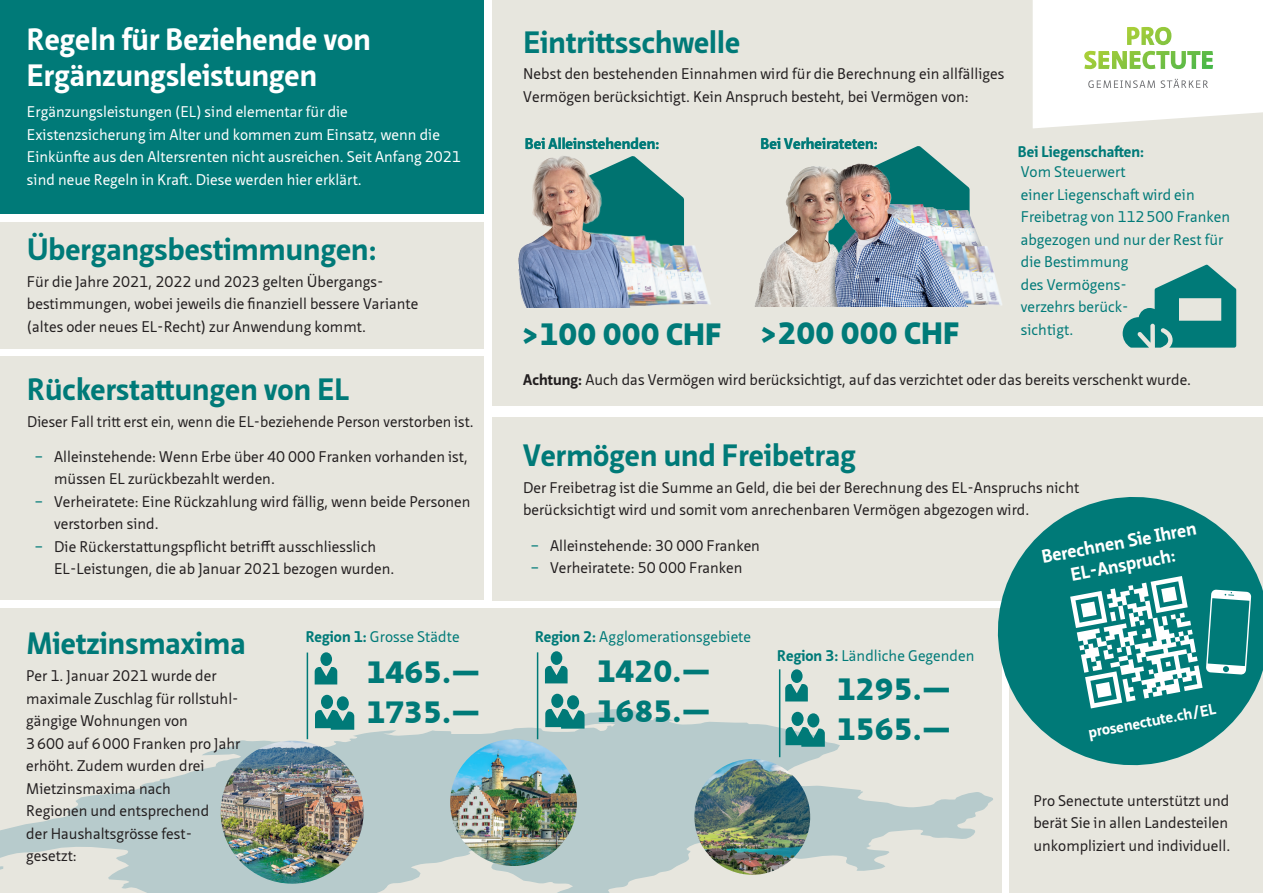
<style>
.page{position:relative;width:1263px;height:893px;background:#fff}
.page>*{position:absolute;margin:0;border:0;box-sizing:border-box;transform-origin:0 0}
.Thementitel{font:700 30px "Neue Sans Pro";color:#007a78}
.Zahlen_Vermögen{font:900 30px/39.3px "Neue Sans Pro";color:#007a78}
.Lauftext{font:700 30px/36px "Neue Sans Pro";color:#fff}
.Lauftext-2{font:700 18px/22.5px "Neue Sans Pro";color:#fff;text-align:center}
.Lauftext-3{font:15px/22.5px "Neue Sans Pro";color:#231f20}
.Lauftext-4{font:15px/22.5px "Neue Sans Pro";color:#007a78}
.Lauftext-5{font:15px/22.5px "Neue Sans Pro";color:#fff}
.Lauftext-6{font:700 15px "Neue Sans Pro";color:#007a78}
.Lauftext-7{font:700 15px "Neue Sans Pro";color:#fff}
.s1{color:#007a78}
.s2{font-weight:700}
</style>
<div class="page">
<div style="left:492px;top:0;width:771px;height:405px;background:#e7e6de"></div>
<div style="left:492px;top:417px;width:771px;height:183px;background:#e7e6de"></div>
<div style="left:0;top:609px;width:1001px;height:284px;background:#e7e6de"></div>
<svg style="left:0;top:709px;width:1002px;height:184px"></svg>
<div style="left:0;top:357px;width:483px;height:243px;background:#e7e6de"></div>
<div style="left:0;top:222px;width:483px;height:127px;background:#e7e6de"></div>
<div style="left:0;top:0;width:483px;height:214px;background:#007a78"></div>
<div style="left:1009px;top:550px;width:254px;height:343px;background:#e7e6de"></div>
<svg style="left:885px;top:146px;width:84px;height:57px"></svg>
<svg style="left:670px;top:186px;width:14px;height:46px"></svg>
<svg style="left:987px;top:497px;width:276px;height:279px;fill:#007a78"></svg>
<div style="left:859px;top:203px;width:126px;height:54px;background:#231f20;opacity:.75"></div>
<img style="left:866px;top:231px;width:136px;height:76px">
<svg style="left:1123px;top:265px;width:113px;height:83px"></svg>
<img style="left:670px;top:232px;width:41px;height:73px">
<img style="left:483px;top:116px;width:187px;height:192px">
<img style="left:755px;top:161px;width:213px;height:145px">
<svg style="left:1033px;top:0;width:230px;height:128px;background:#fbfbfb"></svg>
<img style="left:1084px;top:27px;width:129px;height:42px">
<img style="left:694px;top:759px;width:116px;height:116px;border-radius:58px">
<svg style="left:785px;top:684px;width:23px;height:17px"></svg>
<div style="left:791px;top:669px;width:12px;height:14px;background:#007a78;border-radius:50%"></div>
<div style="left:791px;top:712px;width:13px;height:14px;background:#007a78;border-radius:50%"></div>
<svg style="left:785px;top:727px;width:40px;height:20px"></svg>
<div style="left:807px;top:713px;width:12px;height:14px;background:#007a78;border-radius:50%"></div>
<hr style="left:779px;top:669px;width:1px;height:88px;background:#007a78">
<img style="left:221px;top:741px;width:143px;height:143px;border-radius:71px">
<svg style="left:315px;top:667px;width:22px;height:17px"></svg>
<div style="left:320px;top:652px;width:12px;height:14px;background:#007a78;border-radius:50%"></div>
<div style="left:321px;top:695px;width:12px;height:14px;background:#007a78;border-radius:50%"></div>
<svg style="left:315px;top:710px;width:39px;height:20px"></svg>
<div style="left:337px;top:696px;width:12px;height:14px;background:#007a78;border-radius:50%"></div>
<hr style="left:307px;top:652px;width:1px;height:87px;background:#007a78">
<img style="left:450px;top:739px;width:127px;height:127px;border-radius:63px">
<svg style="left:545px;top:666px;width:23px;height:17px"></svg>
<div style="left:551px;top:651px;width:11px;height:14px;background:#007a78;border-radius:50%"></div>
<div style="left:551px;top:694px;width:12px;height:14px;background:#007a78;border-radius:50%"></div>
<svg style="left:545px;top:709px;width:39px;height:20px"></svg>
<div style="left:567px;top:695px;width:12px;height:14px;background:#007a78;border-radius:50%"></div>
<hr style="left:537px;top:652px;width:1px;height:87px;background:#007a78">
<svg style="left:1070px;top:576px;width:181px;height:132px;background:#52a4a3"></svg>
<p class="Lauftext" style="left:27px;top:21px;width:345px">Regeln für Beziehende von<br>Ergänzungsleistungen</p>
<p class="Lauftext-5" style="left:27px;top:101px;width:435px">Ergänzungsleistungen (EL) sind elementar für die Existenzsicherung im Alter und kommen zum Einsatz, wenn die Einkünfte aus den Altersrenten nicht ausreichen. Seit Anfang 2021 sind neue Regeln in Kraft. Diese werden hier erklärt.</p>
<p class="Thementitel" style="left:27px;top:230px;width:351px">Übergangsbestimmungen:</p>
<p class="Lauftext-3" style="left:27px;top:270px;width:393px">Für die Jahre 2021, 2022 und 2023 gelten Übergangs&shy;bestimmungen, wobei jeweils die finanziell bessere Variante (altes oder neues EL- Recht) zur Anwendung kommt.</p>
<p class="Thementitel" style="left:27px;top:370px;width:323px">Rückerstattungen von EL</p>
<p class="Lauftext-3" style="left:27px;top:410px;width:448px">Dieser Fall tritt erst ein, wenn die EL- beziehende Person verstorben ist.</p>
<p class="Lauftext-3" style="left:54px;top:445px;width:415px;text-indent:-20px"><span class="s1">–</span> Alleinstehende: Wenn Erbe über 40 000 Franken vorhanden ist, müssen EL zurückbezahlt werden.</p>
<p class="Lauftext-3" style="left:54px;top:490px;width:418px;text-indent:-20px"><span class="s1">–</span> Verheiratete: Eine Rückzahlung wird fällig, wenn beide Personen verstorben sind.</p>
<p class="Lauftext-3" style="left:54px;top:535px;width:342px;text-indent:-20px"><span class="s1">–</span> Die Rückerstattungspflicht betrifft ausschliesslich<br>EL- Leistungen, die ab Januar 2021 bezogen wurden.</p>
<p class="Thementitel" style="left:26px;top:624px;width:221px">Mietzinsmaxima</p>
<p class="Lauftext-3" style="left:26px;top:664px;width:215px">Per 1. Januar 2021 wurde der maximale Zuschlag für rollstuhl&shy;gängige Wohnungen von<br>3600 auf 6000 Franken pro Jahr erhöht. Zudem wurden drei<br>Mietzinsmaxima nach<br>Regionen und entsprechend<br>der Haushaltsgrösse fest&shy;gesetzt:</p>
<p class="Lauftext-4" style="left:306px;top:625px;width:155px"><span class="s2">Region 1:</span> Grosse Städte</p>
<p class="Zahlen_Vermögen" style="left:366px;top:653px;width:116px">1465.—<br>1735.—</p>
<p class="Thementitel" style="left:523px;top:22px;width:218px">Eintrittsschwelle</p>
<p class="Lauftext-3" style="left:523px;top:63px;width:483px">Nebst den bestehenden Einnahmen wird für die Berechnung ein allfälliges<br>Vermögen berücksichtigt. Kein Anspruch besteht, bei Vermögen von:</p>
<p class="Lauftext-6" style="left:525px;top:134px;width:136px">Bei Alleinstehenden:</p>
<p class="Lauftext-6" style="left:761px;top:134px;width:118px">Bei Verheirateten:</p>
<p class="Zahlen_Vermögen" style="left:520px;top:314px;width:202px">&gt;100 000 CHF</p>
<p class="Zahlen_Vermögen" style="left:759px;top:314px;width:202px">&gt;200 000 CHF</p>
<p class="Lauftext-6" style="left:1018px;top:142px;width:128px">Bei Liegenschaften:</p>
<p class="Lauftext-4" style="left:1021px;top:160px;width:211px">Vom Steuerwert<br>einer Liegenschaft wird ein<br>Freibetrag von 112500 Franken abgezogen und nur der Rest für die Bestimmung<br>des Vermögens-<br>verzehrs berück-<br>sichtigt.</p>
<p class="Lauftext-3" style="left:523px;top:368px;width:669px"><span class="s2">Achtung:</span> Auch das Vermögen wird berücksichtigt, auf das verzichtet oder das bereits verschenkt wurde.</p>
<p class="Thementitel" style="left:523px;top:436px;width:334px">Vermögen und Freibetrag</p>
<p class="Lauftext-3" style="left:523px;top:476px;width:558px">Der Freibetrag ist die Summe an Geld, die bei der Berechnung des EL-Anspruchs nicht berücksichtigt wird und somit vom anrechenbaren Vermögen abgezogen wird.</p>
<p class="Lauftext-3" style="left:531px;top:534px;width:231px"><span class="s1">–</span> Alleinstehende: 30 000 Franken</p>
<p class="Lauftext-3" style="left:531px;top:556px;width:214px"><span class="s1">–</span> Verheiratete: 50 000 Franken</p>
<p class="Lauftext-2" style="left:1040px;top:545px;width:158px;rotate:-10deg">Berechnen Sie Ihren<br>EL-Anspruch:</p>
<p class="Lauftext-4" style="left:535px;top:625px;width:218px"><span class="s2">Region 2:</span> Agglomerationsgebiete</p>
<p class="Zahlen_Vermögen" style="left:597px;top:652px;width:116px">1420.—<br>1685.—</p>
<p class="Lauftext-4" style="left:777px;top:644px;width:199px"><span class="s2">Region 3:</span> Ländliche Gegenden</p>
<p class="Zahlen_Vermögen" style="left:837px;top:670px;width:116px">1295.—<br>1565.—</p>
<p class="Lauftext-7" style="left:1086px;top:723px;width:131px;rotate:-11deg">prosenectute.ch/EL</p>
<p class="Lauftext-3" style="left:1033px;top:789px;width:198px">Pro Senectute unterstützt und berät Sie in allen Landesteilen unkompliziert und individuell.</p>
</div>
